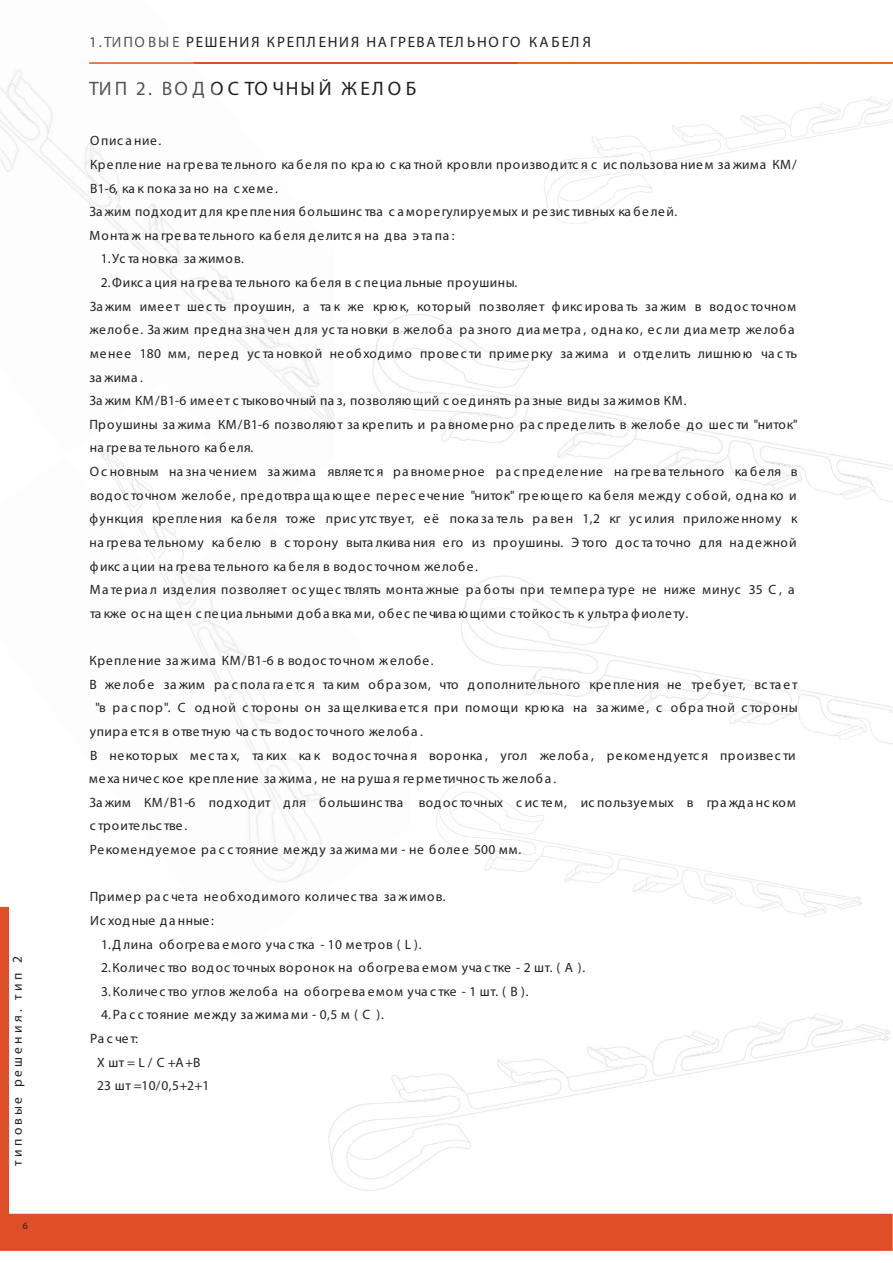
<style>
.page{position:relative;width:893px;height:1263px;background:#fff}
.page>*{position:absolute;margin:0;border:0;box-sizing:border-box;transform-origin:0 0}
.t1{font:700 19.5px "Evolventa";letter-spacing:.18em;color:#231f20}
.t2{font:700 15px "Evolventa";letter-spacing:.11em;color:#231f20}
.t3{font:700 15px "Evolventa";letter-spacing:.135em;color:#535355}
.t4{font:13.5px/23.7px "Evolventa";letter-spacing:.035em;color:#231f20}
.t5{font:700 13.5px "Evolventa";letter-spacing:.075em;color:#231f20}
.t6{font:13.5px "Evolventa";letter-spacing:.08em;color:#231f20}
.t7{font:13.5px "Evolventa";letter-spacing:.085em;color:#231f20}
.t8{font:13.5px "Evolventa";letter-spacing:.075em;color:#231f20}
.t9{font:300 13.5px "Rubik";letter-spacing:.24em;color:#231f20}
.t10{font:700 13.5px "Evolventa";letter-spacing:.055em;color:#231f20}
.t11{font:700 9.9px "Evolventa";color:#231f20}
.s1{color:#535355}
</style>
<div class="page">
<hr style="left:89px;top:62px;width:804px;height:2px;background:#df4e27">
<svg style="left:0;top:958px;width:893px;height:293px"></svg>
<img style="left:544px;top:96px;width:349px;height:125px">
<img style="left:518px;top:62px;width:375px;height:2px">
<img style="left:0;top:69px;width:334px;height:361px">
<img style="left:89px;top:62px;width:106px;height:2px">
<svg style="left:89px;top:82px;width:21px;height:13px"></svg>
<svg style="left:116px;top:82px;width:10px;height:13px"></svg>
<svg style="left:137px;top:82px;width:14px;height:13px"></svg>
<svg style="left:163px;top:82px;width:24px;height:13px"></svg>
<img style="left:193px;top:82px;width:11px;height:16px">
<svg style="left:211px;top:85px;width:7px;height:10px"></svg>
<img style="left:434px;top:221px;width:459px;height:267px">
<img style="left:334px;top:314px;width:100px;height:116px">
<img style="left:461px;top:488px;width:432px;height:256px">
<img style="left:295px;top:958px;width:598px;height:240px">
<img style="left:0;top:587px;width:322px;height:371px">
<img style="left:65px;top:382px;width:197px;height:205px">
<img style="left:411px;top:852px;width:469px;height:133px">
<img style="left:436px;top:719px;width:444px;height:133px">
<img style="left:436px;top:732px;width:30px;height:85px">
<p class="t9" style="left:9px;top:1166px;width:211px;rotate:-90deg">типовые решения. тип 2</p>
<p class="t11" style="left:23px;top:1220px;width:7px">6</p>
<p class="t3" style="left:89px;top:33px;width:92px">1.ТИПОВЫЕ</p>
<p class="t2" style="left:186px;top:33px;width:406px">РЕШЕНИЯ КРЕПЛЕНИЯ НАГРЕВАТЕЛЬНО ГО КАБЕЛЯ</p>
<h1 class="t1" style="left:89px;top:77px;width:329px"><span class="s1">ТИП 2. ВОДО</span>С ТОЧНЫЙ ЖЕЛОБ</h1>
<p class="t10" style="left:90px;top:133px;width:73px">Описание.</p>
<p class="t4" style="left:89px;top:152px;width:709px">Крепление на грева тельного ка беля по кра ю с ка тной кровли производитс я с ис пользова нием за жима КМ/ В1-6, ка к пока за но на с хеме.<br>За жим подходит для крепления большинс тва с а морегулируемых и резис тивных ка белей.<br>Монтаж нагревательного кабеля делится на два этапа:</p>
<p class="t4" style="left:101px;top:247px;width:418px">1.Ус та новка за жимов.<br>2.Фикс а ция на грева тельного ка беля в с пециа льные проушины.</p>
<p class="t4" style="left:89px;top:294px;width:710px">За жим имеет шес ть проушин, а та к же крюк, который позволяет фикс ирова ть за жим в водос точном желобе. Зажим предназначен для установки в желоба разного диаметра, однако, если диаметр желоба менее 180 мм, перед установкой необходимо провести примерку зажима и отделить лишнюю часть за жима .<br>За жим КМ/В1-6 имеет с тыковочный па з, позволяющий с оединять ра зные виды за жимов КМ.<br>Проушины за жима КМ/В1-6 позволяют за крепить и ра вномерно ра с пределить в желобе до шес ти "ниток" на грева тельного ка беля.<br>Основным назначением зажима является равномерное распределение нагревательного кабеля в водосточном желобе, предотвращающее пересечение "ниток" греющего кабеля между собой, однако и функция крепления ка беля тоже прис утс твует, её пока за тель ра вен 1,2 кг ус илия приложенному к на грева тельному ка белю в с торону выта лкива ния его из проушины. Э того дос та точно для на дежной фиксации нагревательного кабеля в водосточном желобе.<br>Ма териа л изделия позволяет ос ущес твлять монта жные ра боты при темпера туре не ниже минус 35 С , а также оснащен специальными добавками, обеспечивающими стойкость к ультрафиолету.</p>
<p class="t5" style="left:89px;top:652px;width:346px">Крепление зажима КМ/В1-6 в водосточном желобе.</p>
<p class="t4" style="left:90px;top:672px;width:709px">В желобе зажим располагается таким образом, что дополнительного крепления не требует, встает</p>
<p class="t7" style="left:95px;top:700px;width:704px">"в распор". С одной стороны он защелкивается при помощи крюка на зажиме, с обратной стороны</p>
<p class="t4" style="left:90px;top:719px;width:335px">упирается в ответную часть водосточного желоба.</p>
<p class="t6" style="left:90px;top:747px;width:707px">В некоторых местах, таких как водосточная воронка, угол желоба, рекомендуется произвести</p>
<p class="t4" style="left:89px;top:767px;width:469px">механическое крепление зажима, не нарушая герметичность желоба.</p>
<p class="t4" style="left:89px;top:790px;width:708px">За жим КМ/В1-6 подходит для большинс тва водос точных с ис тем, ис пользуемых в гра жда нс ком</p>
<p class="t4" style="left:90px;top:814px;width:99px">с троительс тве.</p>
<p class="t8" style="left:90px;top:841px;width:433px">Рекомендуемое расстояние между зажимами - не более 500 мм.</p>
<p class="t5" style="left:90px;top:889px;width:357px">Пример расчета необходимого количества зажимов.</p>
<p class="t4" style="left:90px;top:908px;width:125px">Исходные данные:</p>
<p class="t4" style="left:101px;top:932px;width:486px">1.Д лина обогреваемого участка - 10 метров ( L ).<br>2.Количество водосточных воронок на обогреваемом участке - 2 шт. ( A ).<br>3.Количес тво углов желоба на обогрева емом уча с тке - 1 шт. ( B ).<br>4.Ра с с тояние между за жима ми - 0,5 м ( С ).</p>
<p class="t4" style="left:97px;top:1027px;width:114px;text-indent:-7px">Расчет:<br>X шт = L / С +A+B<br>23 шт =10/0,5+2+1</p>
</div>
